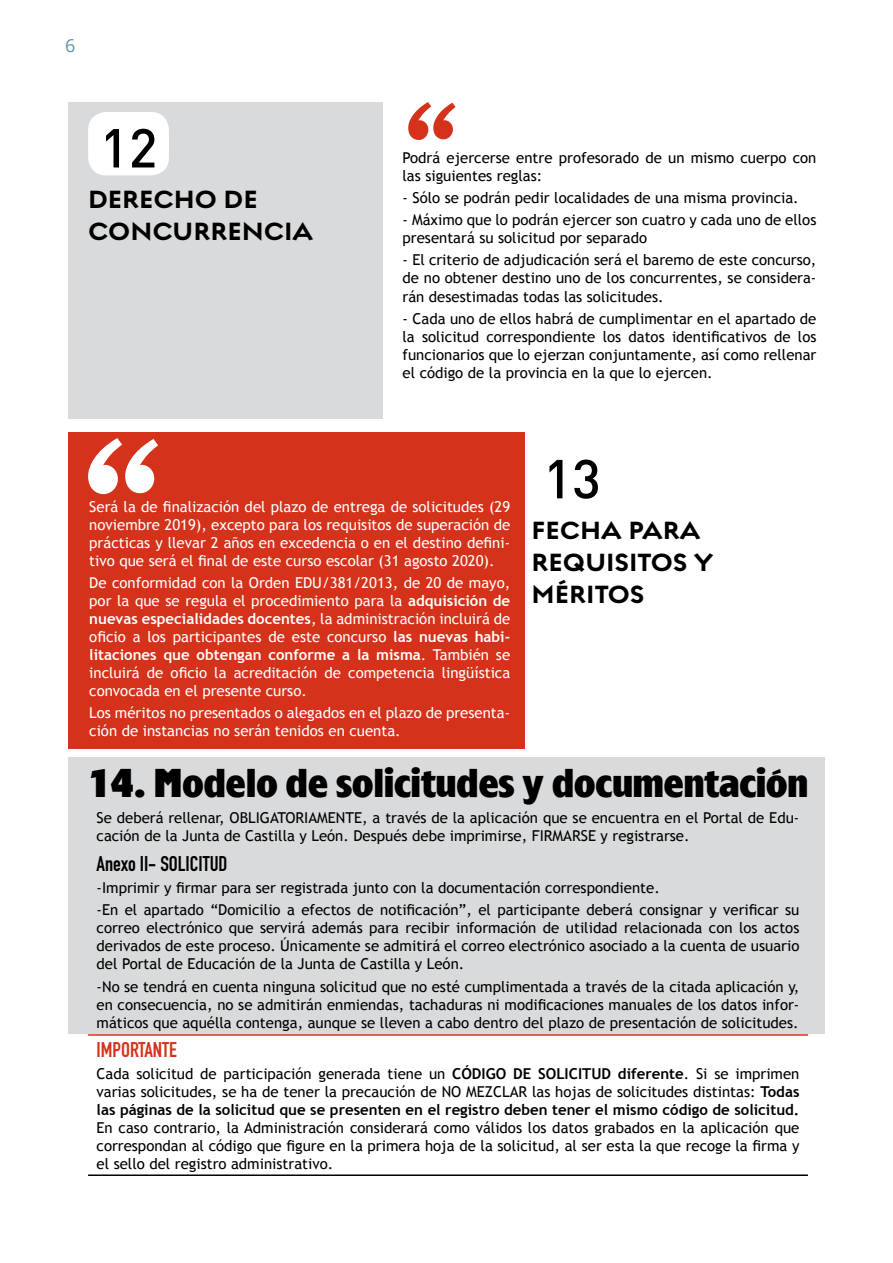
<style>
.page{position:relative;width:893px;height:1263px;background:#fff}
.page>*{position:absolute;margin:0;border:0;box-sizing:border-box;transform-origin:0 0}
.t1{font:500 54px "DIN";color:#000}
.t2{font:800 37.5px "TF Forever";color:#000}
.t3{font:700 27px/32.4px "Regulator Nova";color:#000}
.t4{font:700 21px "DIN Condensed";color:#000}
.t5{font:700 21px "DIN Condensed";color:#d4321a}
.t6{font:18px "Open Sans";color:#6290a2}
.t7{font:15px/18px "Trebuchet MS";color:#000;text-align:justify}
.t8{font:15px/18px "Trebuchet MS";color:#fff;text-align:justify}
.s1{font-weight:700}
</style>
<div class="page">
<div style="left:68px;top:102px;width:315px;height:316px;background:#d9dadb"></div>
<div style="left:68px;top:757px;width:757px;height:276px;background:#d9dadb"></div>
<div style="left:88px;top:112px;width:81px;height:63px;background:#fff;border-radius:18px"></div>
<hr style="left:88px;top:1034px;width:720px;height:2px;background:#d4321a">
<hr style="left:88px;top:1174px;width:720px;height:2px;background:#000">
<div style="left:68px;top:432px;width:456px;height:316px;background:#d4321a"></div>
<svg style="left:408px;top:102px;width:48px;height:38px"></svg>
<svg style="left:88px;top:438px;width:70px;height:56px"></svg>
<p class="t6" style="left:65px;top:33px;width:12px">6</p>
<h1 class="t1" style="left:100px;top:113px;width:59px">12</h1>
<h3 class="t3" style="left:88px;top:182px;width:226px">DERECHO DE<br>CONCURRENCIA</h3>
<p class="t7" style="left:403px;top:149px;width:415px">Podrá ejercerse entre profesorado de un mismo cuerpo con las siguientes reglas:</p>
<p class="t7" style="left:403px;top:189px;width:398px">- Sólo se podrán pedir localidades de una misma provincia.</p>
<p class="t7" style="left:403px;top:211px;width:415px">- Máximo que lo podrán ejercer son cuatro y cada uno de ellos presentará su solicitud por separado</p>
<p class="t7" style="left:403px;top:251px;width:415px">- El criterio de adjudicación será el baremo de este concurso, de no obtener destino uno de los concurrentes, se considera&shy;rán desestimadas todas las solicitudes.</p>
<p class="t7" style="left:403px;top:310px;width:415px">- Cada uno de ellos habrá de cumplimentar en el apartado de la solicitud correspondiente los datos identificativos de los funcionarios que lo ejerzan conjuntamente, así como rellenar el código de la provincia en la que lo ejercen.</p>
<p class="t8" style="left:89px;top:498px;width:422px">Será la de finalización del plazo de entrega de solicitudes (29 noviembre 2019), excepto para los requisitos de superación de prácticas y llevar 2 años en excedencia o en el destino defini&shy;tivo que será el final de este curso escolar (31 agosto 2020).</p>
<p class="t8" style="left:89px;top:574px;width:422px">De conformidad con la Orden EDU/381/2013, de 20 de mayo, por la que se regula el procedimiento para la <span class="s1">adquisición de nuevas especialidades docentes</span>, la administración incluirá de oficio a los participantes de este concurso <span class="s1">las nuevas habi&shy;litaciones que obtengan conforme a la misma</span>. También se incluirá de oficio la acreditación de competencia lingüística convocada en el presente curso.</p>
<p class="t8" style="left:89px;top:704px;width:422px">Los méritos no presentados o alegados en el plazo de presenta&shy;ción de instancias no serán tenidos en cuenta.</p>
<h1 class="t1" style="left:543px;top:444px;width:59px">13</h1>
<h3 class="t3" style="left:531px;top:513px;width:183px">FECHA PARA<br>REQUISITOS Y<br>MÉRITOS</h3>
<h2 class="t2" style="left:88px;top:761px;width:721px">14. Modelo de solicitudes y documentación</h2>
<p class="t7" style="left:97px;top:809px;width:704px">Se deberá rellenar, OBLIGATORIAMENTE, a través de la aplicación que se encuentra en el Portal de Edu&shy;cación de la Junta de Castilla y León. Después debe imprimirse, FIRMARSE y registrarse.</p>
<h3 class="t4" style="left:97px;top:849px;width:132px">Anexo II- SOLICITUD</h3>
<p class="t7" style="left:97px;top:877px;width:704px;line-height:22.2px">-Imprimir y firmar para ser registrada junto con la documentación correspondiente.<br>-En el apartado “Domicilio a efectos de notificación”, el participante deberá consignar y verificar su</p>
<p class="t7" style="left:97px;top:919px;width:704px">correo electrónico que servirá además para recibir información de utilidad relacionada con los actos derivados de este proceso. Únicamente se admitirá el correo electrónico asociado a la cuenta de usuario del Portal de Educación de la Junta de Castilla y León.</p>
<p class="t7" style="left:97px;top:977px;width:704px">-No se tendrá en cuenta ninguna solicitud que no esté cumplimentada a través de la citada aplicación y, en consecuencia, no se admitirán enmiendas, tachaduras ni modificaciones manuales de los datos infor&shy;máticos que aquélla contenga, aunque se lleven a cabo dentro del plazo de presentación de solicitudes.</p>
<h3 class="t5" style="left:97px;top:1035px;width:82px">IMPORTANTE</h3>
<p class="t7" style="left:97px;top:1065px;width:704px">Cada solicitud de participación generada tiene un <span class="s1">CÓDIGO DE SOLICITUD diferente</span>. Si se imprimen varias solicitudes, se ha de tener la precaución de NO MEZCLAR las hojas de solicitudes distintas: <span class="s1">Todas las páginas de la solicitud que se presenten en el registro deben tener el mismo código de solicitud.</span></p>
<p class="t7" style="left:97px;top:1119px;width:704px">En caso contrario, la Administración considerará como válidos los datos grabados en la aplicación que correspondan al código que figure en la primera hoja de la solicitud, al ser esta la que recoge la firma y el sello del registro administrativo.</p>
</div>
